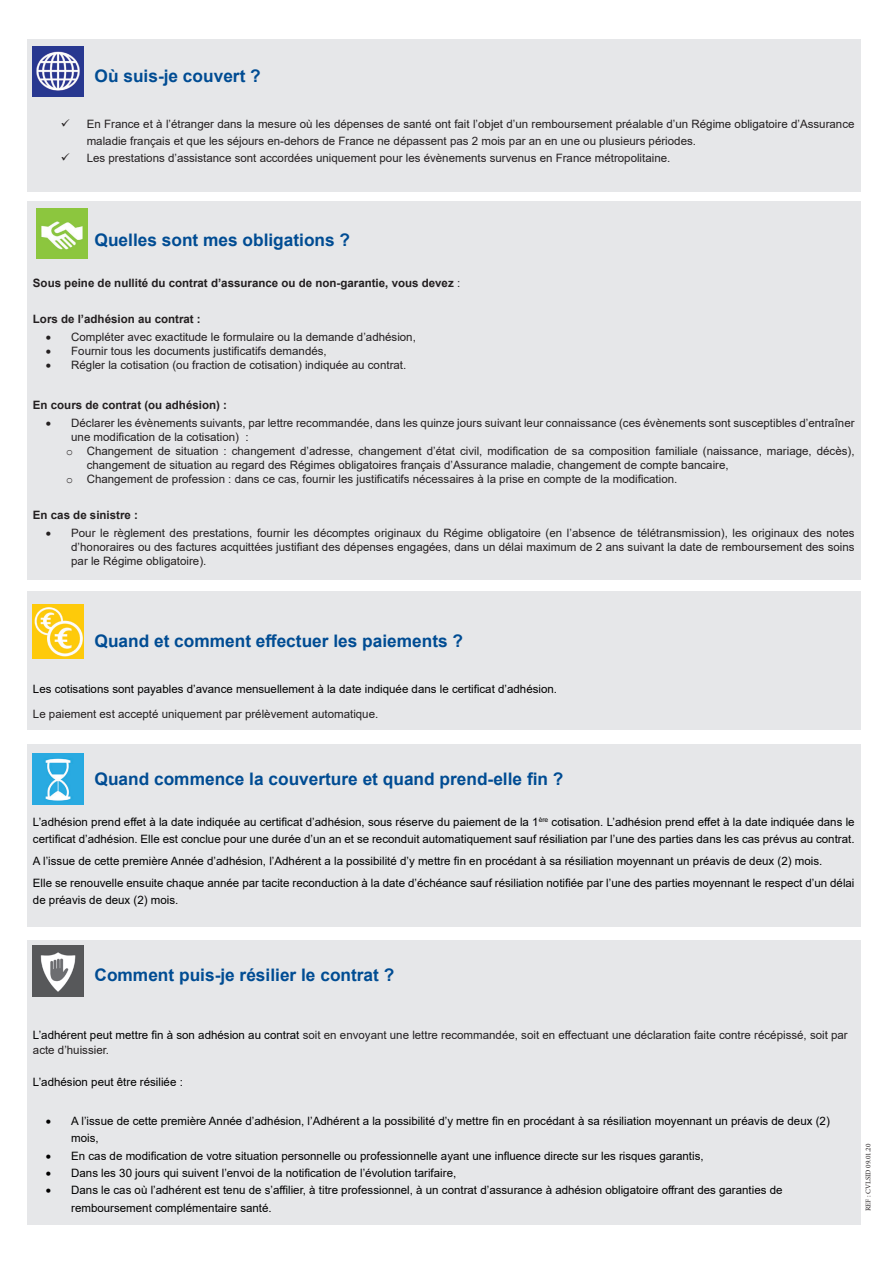
<style>
.page{position:relative;width:893px;height:1263px;background:#fff}
.page>*{position:absolute;margin:0;border:0;box-sizing:border-box;transform-origin:0 0}
.t1{font:700 17.25px "Arial";color:#004c93}
.t2{font:11.55px/13.8px "Arial";color:#231f20}
.t3{font:11.55px/17.4px "Arial";color:#000}
.t4{font:700 11.55px "Arial";color:#231f20}
.t5{font:7.2px "Minion Pro";color:#231f20}
.s1{font-weight:400}
.s2{font-family:"Courier New"}
.s3{color:#231f20}
.s4{color:#000}
</style>
<div class="page">
<div style="left:28px;top:744px;width:833px;height:182px;background:#e6e7e9"></div>
<div style="left:28px;top:592px;width:833px;height:138px;background:#e6e7e9"></div>
<div style="left:28px;top:39px;width:833px;height:152px;background:#e6e7e9"></div>
<div style="left:28px;top:202px;width:833px;height:378px;background:#e6e7e9"></div>
<img style="left:33px;top:47px;width:51px;height:49px">
<img style="left:37px;top:209px;width:51px;height:50px">
<img style="left:33px;top:604px;width:51px;height:55px">
<img style="left:33px;top:754px;width:51px;height:51px">
<div style="left:28px;top:940px;width:833px;height:284px;background:#e6e7e9"></div>
<img style="left:33px;top:945px;width:51px;height:51px">
<p class="t1" style="left:95px;top:64px;width:168px">Où suis-je couvert ?</p>
<p class="t2" style="left:87px;top:115px;width:769px;line-height:17.2px;text-indent:-26px">✓ En France et à l’étranger dans la mesure où les dépenses de santé ont fait l’objet d’un remboursement préalable d’un Régime obligatoire d’Assurance maladie français et que les séjours en-dehors de France ne dépassent pas 2 mois par an en une ou plusieurs périodes.</p>
<p class="t2" style="left:61px;top:151px;width:611px">✓ Les prestations d’assistance sont accordées uniquement pour les évènements survenus en France métropolitaine.</p>
<p class="t1" style="left:95px;top:228px;width:257px">Quelles sont mes obligations ?</p>
<p class="t4" style="left:33px;top:275px;width:429px">Sous peine de nullité du contrat d’assurance ou de non-garantie, vous devez <span class="s1">:</span></p>
<p class="t4" style="left:33px;top:311px;width:169px">Lors de l’adhésion au contrat :</p>
<p class="t2" style="left:46px;top:330px;width:372px">• Compléter avec exactitude le formulaire ou la demande d’adhésion,</p>
<p class="t2" style="left:46px;top:344px;width:283px">• Fournir tous les documents justificatifs demandés,</p>
<p class="t2" style="left:46px;top:358px;width:362px">• Régler la cotisation (ou fraction de cotisation) indiquée au contrat.</p>
<p class="t4" style="left:33px;top:397px;width:196px">En cours de contrat (ou adhésion) :</p>
<p class="t2" style="left:46px;top:416px;width:810px">• Déclarer les évènements suivants, par lettre recommandée, dans les quinze jours suivant leur connaissance (ces évènements sont susceptibles d’entraîner</p>
<p class="t2" style="left:71px;top:430px;width:179px">une modification de la cotisation) :</p>
<p class="t2" style="left:66px;top:444px;width:790px"><span class="s2">o</span> Changement de situation : changement d’adresse, changement d’état civil, modification de sa composition familiale (naissance, mariage, décès),</p>
<p class="t2" style="left:87px;top:458px;width:643px">changement de situation au regard des Régimes obligatoires français d’Assurance maladie, changement de compte bancaire,</p>
<p class="t2" style="left:66px;top:472px;width:613px"><span class="s2">o</span> Changement de profession : dans ce cas, fournir les justificatifs nécessaires à la prise en compte de la modification.</p>
<p class="t4" style="left:33px;top:507px;width:107px">En cas de sinistre :</p>
<p class="t2" style="left:71px;top:526px;width:785px;text-align:justify;text-indent:-26px">• Pour le règlement des prestations, fournir les décomptes originaux du Régime obligatoire (en l’absence de télétransmission), les originaux des notes d’honoraires ou des factures acquittées justifiant des dépenses engagées, dans un délai maximum de 2 ans suivant la date de remboursement des soins par le Régime obligatoire).</p>
<p class="t1" style="left:95px;top:629px;width:370px">Quand et comment effectuer les paiements ?</p>
<p class="t3" style="left:33px;top:677px;width:526px;line-height:24.6px">Les cotisations sont payables d’avance mensuellement à la date indiquée dans le certificat d’adhésion.<br><span class="s3">Le paiement est accepté uniquement par prélèvement automatique.</span></p>
<p class="t1" style="left:95px;top:767px;width:470px">Quand commence la couverture et quand prend-elle fin ?</p>
<p class="t3" style="left:33px;top:813px;width:823px">L’adhésion prend effet à la date indiquée au certificat d’adhésion, sous réserve du paiement de la 1<sup>ère</sup> cotisation. L’adhésion prend effet à la date indiquée dans le certificat d’adhésion. Elle est conclue pour une durée d’un an et se reconduit automatiquement sauf résiliation par l’une des parties dans les cas prévus au contrat.</p>
<p class="t3" style="left:33px;top:850px;width:823px;line-height:21.8px">A l’issue de cette première Année d’adhésion, l’Adhérent a la possibilité d’y mettre fin en procédant à sa résiliation moyennant un préavis de deux (2) mois.<br>Elle se renouvelle ensuite chaque année par tacite reconduction à la date d’échéance sauf résiliation notifiée par l’une des parties moyennant le respect d’un délai</p>
<p class="t3" style="left:33px;top:891px;width:147px">de préavis de deux (2) mois.</p>
<p class="t1" style="left:95px;top:963px;width:301px">Comment puis-je résilier le contrat ?</p>
<p class="t2" style="left:33px;top:1027px;width:816px;line-height:15.6px"><span class="s4">L’adhérent peut mettre fin à son adhésion au contrat</span> soit en envoyant une lettre recommandée, soit en effectuant une déclaration faite contre récépissé, soit par acte d’huissier.</p>
<p class="t3" style="left:33px;top:1073px;width:151px">L’adhésion peut être résiliée :</p>
<p class="t3" style="left:71px;top:1112px;width:760px;text-indent:-26px">• A l’issue de cette première Année d’adhésion, l’Adhérent a la possibilité d’y mettre fin en procédant à sa résiliation moyennant un préavis de deux (2) mois,</p>
<p class="t3" style="left:46px;top:1147px;width:659px">• En cas de modification de votre situation personnelle ou professionnelle ayant une influence directe sur les risques garantis,</p>
<p class="t3" style="left:46px;top:1164px;width:412px">• Dans les 30 jours qui suivent l’envoi de la notification de l’évolution tarifaire,</p>
<p class="t3" style="left:71px;top:1181px;width:713px;text-indent:-26px">• Dans le cas où l’adhérent est tenu de s’affilier, à titre professionnel, à un contrat d’assurance à adhésion obligatoire offrant des garanties de remboursement complémentaire santé.</p>
<p class="t5" style="left:863px;top:1211px;width:69px;rotate:-90deg">REF : CVLSID 09.01.20</p>
</div>
